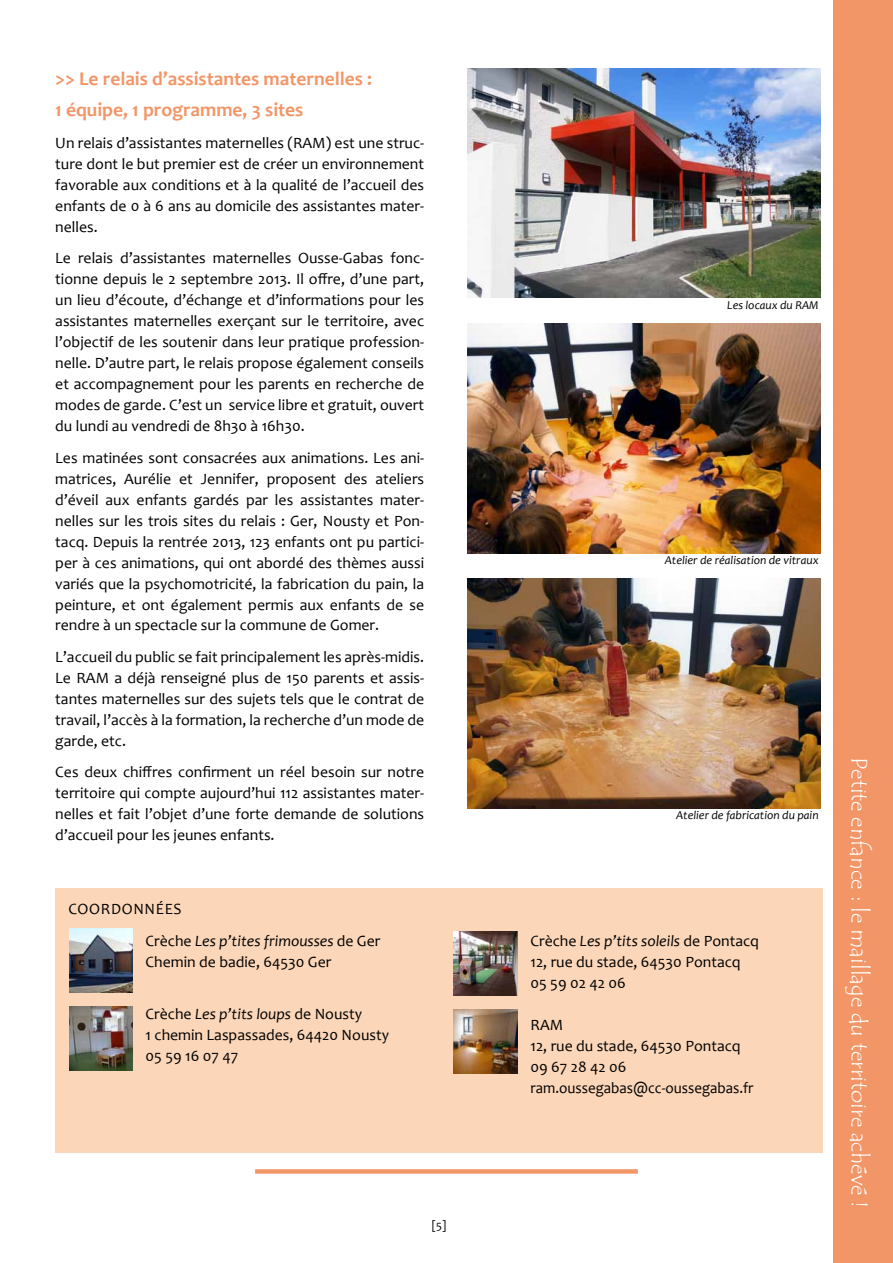
<style>
.page{position:relative;width:893px;height:1263px;background:#fff}
.page>*{position:absolute;margin:0;border:0;box-sizing:border-box;transform-origin:0 0}
.t1{font:22.5px "Tempus Sans ITC";color:#fff}
.t2{font:700 19.5px/31.5px "Candara";color:#f29668}
.t3{font:15.75px/21px "Candara";color:#000;text-align:justify}
.t4{font:italic 15.75px/31.5px "Candara";color:#000}
.t5{font:italic 12px "Candara";color:#000}
.t6{font:12px "Candara";color:#000}
.s1{font-style:normal}
.s2{font-style:italic}
</style>
<div class="page">
<div style="left:833px;top:0;width:60px;height:1263px;background:#f29668"></div>
<div style="left:255px;top:1169px;width:383px;height:5px;background:#f29668"></div>
<img style="left:468px;top:68px;width:353px;height:230px">
<img style="left:468px;top:323px;width:353px;height:230px">
<img style="left:468px;top:578px;width:353px;height:230px">
<div style="left:55px;top:889px;width:768px;height:264px;background:#fbd6b8"></div>
<img style="left:69px;top:928px;width:64px;height:64px">
<img style="left:69px;top:1006px;width:64px;height:64px">
<img style="left:454px;top:931px;width:64px;height:64px">
<img style="left:454px;top:1010px;width:64px;height:63px">
<p class="t2" style="left:55px;top:62px;width:318px">&gt;&gt; Le relais d’assistantes maternelles :<br>1 équipe, 1 programme, 3 sites</p>
<p class="t3" style="left:55px;top:132px;width:370px">Un relais d’assistantes maternelles (RAM) est une struc&shy;ture dont le but premier est de créer un environnement favorable aux conditions et à la qualité de l’accueil des enfants de 0 à 6 ans au domicile des assistantes mater&shy;nelles.</p>
<p class="t3" style="left:55px;top:247px;width:370px">Le relais d’assistantes maternelles Ousse-Gabas fonc&shy;tionne depuis le 2 septembre 2013. Il offre, d’une part, un lieu d’écoute, d’échange et d’informations pour les assistantes maternelles exerçant sur le territoire, avec l’objectif de les soutenir dans leur pratique profession&shy;nelle. D’autre part, le relais propose également conseils et accompagnement pour les parents en recherche de modes de garde. C’est un service libre et gratuit, ouvert du lundi au vendredi de 8h30 à 16h30.</p>
<p class="t3" style="left:55px;top:447px;width:370px">Les matinées sont consacrées aux animations. Les ani&shy;matrices, Aurélie et Jennifer, proposent des ateliers d’éveil aux enfants gardés par les assistantes mater&shy;nelles sur les trois sites du relais : Ger, Nousty et Pon&shy;tacq. Depuis la rentrée 2013, 123 enfants ont pu partici&shy;per à ces animations, qui ont abordé des thèmes aussi variés que la psychomotricité, la fabrication du pain, la peinture, et ont également permis aux enfants de se rendre à un spectacle sur la commune de Gomer.</p>
<p class="t3" style="left:55px;top:646px;width:370px">L’accueil du public se fait principalement les après-midis.<br>Le RAM a déjà renseigné plus de 150 parents et assis&shy;tantes maternelles sur des sujets tels que le contrat de travail, l’accès à la formation, la recherche d’un mode de garde, etc.</p>
<p class="t3" style="left:55px;top:762px;width:370px">Ces deux chiffres confirment un réel besoin sur notre territoire qui compte aujourd’hui 112 assistantes mater&shy;nelles et fait l’objet d’une forte demande de solutions d’accueil pour les jeunes enfants.</p>
<p class="t4" style="left:146px;top:893px;width:236px;text-indent:10px"><span class="s1">ées<br>Crèche</span> Les p’tites frimousses <span class="s1">de Ger</span></p>
<p class="t3" style="left:146px;top:951px;width:187px">Chemin de badie, 64530 Ger</p>
<p class="t3" style="left:146px;top:1003px;width:245px;text-align:left">Crèche <span class="s2">Les p’tits loups</span> de Nousty<br>1 chemin Laspassades, 64420 Nousty<br>05 59 16 07 47</p>
<p class="t3" style="left:68px;top:898px;width:22px">Coordonn</p>
<p class="t6" style="left:432px;top:1218px;width:16px">[5]</p>
<p class="t5" style="left:727px;top:297px;width:93px">Les locaux du RAM</p>
<p class="t5" style="left:665px;top:552px;width:155px">Atelier de réalisation de vitraux</p>
<p class="t5" style="left:676px;top:808px;width:144px">Atelier de fabrication du pain</p>
<p class="t3" style="left:530px;top:930px;width:230px;text-align:left">Crèche <span class="s2">Les p’tits soleils</span> de Pontacq<br>12, rue du stade, 64530 Pontacq<br>05 59 02 42 06</p>
<p class="t3" style="left:530px;top:1014px;width:225px;text-align:left">RAM<br>12, rue du stade, 64530 Pontacq<br>09 67 28 42 06 ram.oussegabas@cc-oussegabas.fr</p>
<h1 class="t1" style="left:873px;top:757px;width:452px;rotate:90deg">Petite enfance : le maillage du territoire achévé !</h1>
</div>
